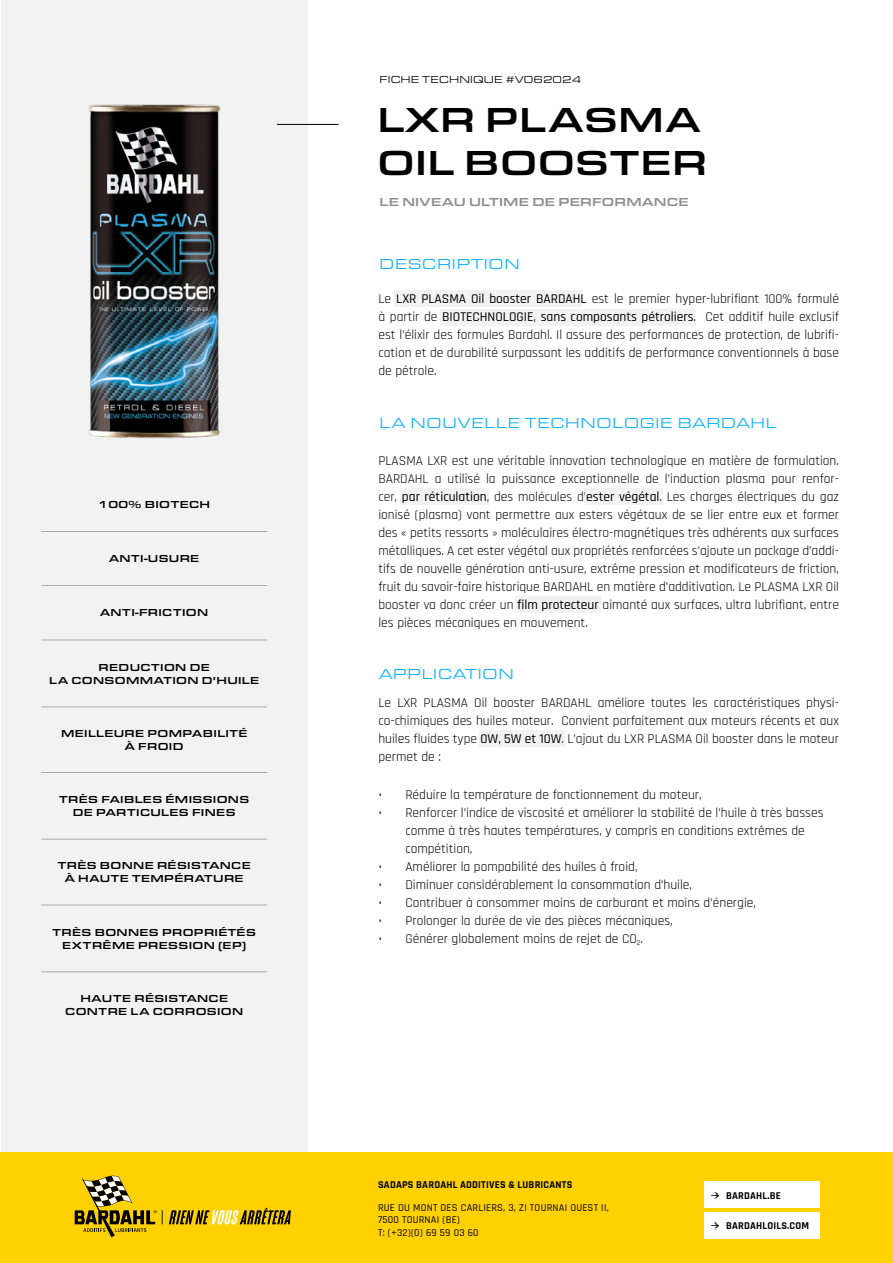
<style>
.page{position:relative;width:893px;height:1263px;background:#fff}
.page>*{position:absolute;margin:0;border:0;box-sizing:border-box;transform-origin:0 0}
.t1{font:500 36px/43.2px "Eurostile Ext";letter-spacing:.01em;color:#000}
.t2{font:15px "Eurostile Ext";letter-spacing:.05em;color:#0eb2ff}
.t3{font:13.5px/18px "Rajdhani";color:#000;text-align:justify}
.t4{font:500 12px "Eurostile Ext";letter-spacing:.01em;color:#8c8c8c}
.t5{font:500 10.5px/12.6px "Eurostile Ext";letter-spacing:.03em;color:#000;text-align:center}
.t6{font:500 10.5px/12.6px "Rajdhani";letter-spacing:.02em;color:#000}
.t7{font:700 10.5px "Rajdhani";letter-spacing:.02em;color:#000}
.t8{font:10.5px "Eurostile Ext";letter-spacing:.01em;color:#000}
.s1{font-weight:500}
</style>
<div class="page">
<div style="left:1px;top:0;width:307px;height:1152px;background:#f2f2f2"></div>
<hr style="left:277px;top:124px;width:61px;height:1px;background:#000">
<hr style="left:41px;top:531px;width:226px;height:1px;background:#000">
<hr style="left:41px;top:585px;width:226px;height:1px;background:#000">
<hr style="left:41px;top:640px;width:226px;height:1px;background:#000">
<hr style="left:41px;top:707px;width:226px;height:1px;background:#000">
<hr style="left:41px;top:772px;width:226px;height:1px;background:#000">
<hr style="left:41px;top:839px;width:226px;height:1px;background:#000">
<hr style="left:41px;top:905px;width:226px;height:1px;background:#000">
<hr style="left:41px;top:971px;width:226px;height:1px;background:#000">
<div style="left:394px;top:291px;width:188px;height:16px;background:#f2f2f2"></div>
<div style="left:440px;top:309px;width:256px;height:17px;background:#f2f2f2"></div>
<div style="left:584px;top:488px;width:78px;height:17px;background:#f2f2f2"></div>
<div style="left:400px;top:488px;width:89px;height:17px;background:#f2f2f2"></div>
<div style="left:516px;top:597px;width:85px;height:16px;background:#f2f2f2"></div>
<div style="left:479px;top:730px;width:86px;height:17px;background:#f2f2f2"></div>
<img style="left:88px;top:104px;width:133px;height:335px">
<div style="left:0;top:1152px;width:893px;height:111px;background:#ffd100"></div>
<div style="left:704px;top:1181px;width:115px;height:27px;background:#fff"></div>
<svg style="left:711px;top:1193px;width:7px;height:6px"></svg>
<div style="left:704px;top:1212px;width:115px;height:27px;background:#fff"></div>
<svg style="left:711px;top:1223px;width:7px;height:7px"></svg>
<svg style="left:169px;top:1208px;width:122px;height:16px"></svg>
<svg style="left:75px;top:1175px;width:88px;height:62px"></svg>
<p class="t5" style="left:98px;top:498px;width:113px">100% BIOTECH</p>
<p class="t5" style="left:109px;top:551px;width:92px">ANTI-USURE</p>
<p class="t5" style="left:100px;top:605px;width:109px">ANTI-FRICTION</p>
<p class="t5" style="left:49px;top:660px;width:211px">REDUCTION DE<br>LA CONSOMMATION D’HUILE</p>
<p class="t5" style="left:61px;top:726px;width:188px">MEILLEURE POMPABILITÉ<br>À FROID</p>
<p class="t5" style="left:59px;top:792px;width:192px">TRÈS FAIBLES ÉMISSIONS<br>DE PARTICULES FINES</p>
<p class="t5" style="left:58px;top:859px;width:195px">TRÈS BONNE RÉSISTANCE<br>À HAUTE TEMPÉRATURE</p>
<p class="t5" style="left:53px;top:926px;width:205px">TRÈS BONNES PROPRIÉTÉS<br>EXTRÊME PRESSION (EP)</p>
<p class="t5" style="left:65px;top:992px;width:179px">HAUTE RÉSISTANCE<br>CONTRE LA CORROSION</p>
<p class="t8" style="left:380px;top:73px;width:203px">FICHE TECHNIQUE #V062024</p>
<h1 class="t1" style="left:377px;top:96px;width:331px">LXR PLASMA<br>OIL BOOSTER</h1>
<p class="t4" style="left:380px;top:194px;width:311px">LE NIVEAU ULTIME DE PERFORMANCE</p>
<p class="t2" style="left:380px;top:253px;width:142px">DESCRIPTION</p>
<p class="t3" style="left:378px;top:291px;width:462px">Le <span class="s1">LXR PLASMA Oil booster BARDAHL</span> est le premier hyper-lubrifiant 100% formulé à partir de <span class="s1">BIOTECHNOLOGIE</span>, <span class="s1">sans composants pétroliers</span>. Cet additif huile exclusif est l’élixir des formules Bardahl. Il assure des performances de protection, de lubrifi&shy;cation et de durabilité surpassant les additifs de performance conventionnels à base de pétrole.</p>
<p class="t2" style="left:380px;top:412px;width:398px">LA NOUVELLE TECHNOLOGIE BARDAHL</p>
<p class="t3" style="left:378px;top:452px;width:462px">PLASMA LXR est une véritable innovation technologique en matière de formulation.<br>BARDAHL a utilisé la puissance exceptionnelle de l’induction plasma pour renfor&shy;cer, <span class="s1">par réticulation</span>, des molécules d’<span class="s1">ester végétal</span>. Les charges électriques du gaz ionisé (plasma) vont permettre aux esters végétaux de se lier entre eux et former des « petits ressorts » moléculaires électro-magnétiques très adhérents aux surfaces métalliques. A cet ester végétal aux propriétés renforcées s’ajoute un package d’addi&shy;tifs de nouvelle génération anti-usure, extrême pression et modificateurs de friction, fruit du savoir-faire historique BARDAHL en matière d’additivation. Le PLASMA LXR Oil booster va donc créer un <span class="s1">film protecteur</span> aimanté aux surfaces, ultra lubrifiant, entre les pièces mécaniques en mouvement.</p>
<p class="t2" style="left:380px;top:663px;width:136px">APPLICATION</p>
<p class="t3" style="left:378px;top:694px;width:462px">Le LXR PLASMA Oil booster BARDAHL améliore toutes les caractéristiques physi&shy;co-chimiques des huiles moteur. Convient parfaitement aux moteurs récents et aux huiles fluides type <span class="s1">0W, 5W et 10W</span>. L’ajout du LXR PLASMA Oil booster dans le moteur permet de :</p>
<p class="t3" style="left:378px;top:786px;width:325px">• Réduire la température de fonctionnement du moteur,</p>
<p class="t3" style="left:405px;top:804px;width:420px;text-align:left;text-indent:-27px">• Renforcer l’indice de viscosité et améliorer la stabilité de l’huile à très basses comme à très hautes températures, y compris en conditions extrêmes de compétition,</p>
<p class="t3" style="left:378px;top:858px;width:261px">• Améliorer la pompabilité des huiles à froid,</p>
<p class="t3" style="left:378px;top:876px;width:315px">• Diminuer considérablement la consommation d’huile,</p>
<p class="t3" style="left:378px;top:894px;width:379px">• Contribuer à consommer moins de carburant et moins d’énergie,</p>
<p class="t3" style="left:378px;top:912px;width:296px">• Prolonger la durée de vie des pièces mécaniques,</p>
<p class="t3" style="left:378px;top:930px;width:266px">• Générer globalement moins de rejet de CO<sub>2</sub>.</p>
<p class="t7" style="left:378px;top:1178px;width:196px">SADAPS BARDAHL ADDITIVES &amp; LUBRICANTS</p>
<p class="t6" style="left:378px;top:1201px;width:232px">RUE DU MONT DES CARLIERS, 3, ZI TOURNAI OUEST II,<br>7500 TOURNAI (BE)<br>T: (+32)(0) 69 59 03 60</p>
<p class="t7" style="left:726px;top:1189px;width:56px">BARDAHL.BE</p>
<p class="t7" style="left:726px;top:1219px;width:84px">BARDAHLOILS.COM</p>
</div>
